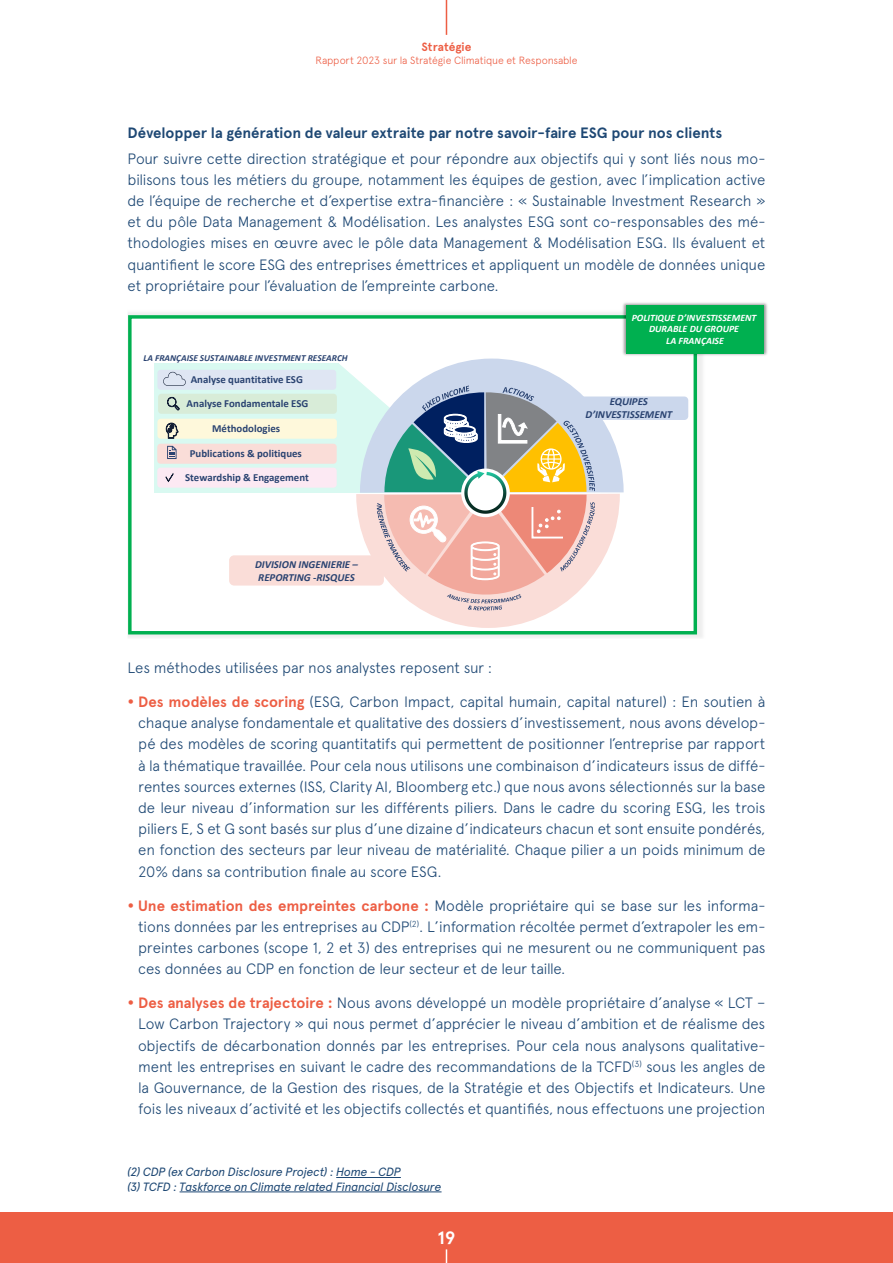
<style>
.page{position:relative;width:893px;height:1263px;background:#fff}
.page>*{position:absolute;margin:0;border:0;box-sizing:border-box;transform-origin:0 0}
.t1{font:700 18px "Apercu";color:#fff}
.t2{font:300 15px/21.1px "Apercu";letter-spacing:-.015em;color:#1e4874;text-align:justify}
.t3{font:700 15px "Apercu";letter-spacing:-.005em;color:#1e4874}
.t4{font:italic 12px "Apercu";letter-spacing:-.03em;color:#1e4874}
.t5{font:700 12px "Apercu";letter-spacing:.005em;color:#ed5e44}
.t6{font:700 10.8px "Calibri";color:#2a4371}
.t7{font:italic 700 10.8px/12.9px "Calibri";color:#2a4371;text-align:center}
.t8{font:300 10.5px "Apercu";letter-spacing:-.015em;color:#ed5e44}
.t9{font:italic 700 9.75px/11.7px "Calibri";color:#fff;text-align:center}
.t10{font:italic 700 9.3px "Calibri";letter-spacing:.005em;color:#2a4371}
.s1{color:#ed5e44}
.s2{font-weight:700;color:#ed5e44}
</style>
<div class="page">
<div style="left:0;top:1212px;width:893px;height:51px;background:#ed5e44"></div>
<svg style="left:446px;top:1249px;width:1px;height:14px"></svg>
<hr style="left:446px;top:0;width:1px;height:35px;background:#ed5e44">
<img style="left:128px;top:312px;width:575px;height:326px">
<div style="left:130px;top:317px;width:565px;height:316px;background:#fff"></div>
<div style="left:128px;top:315px;width:569px;height:319px;border:3px solid #00b050"></div>
<div style="left:154px;top:363px;width:185px;height:130px;background:#d9f9f1"></div>
<img style="left:621px;top:302px;width:147px;height:56px">
<div style="left:626px;top:305px;width:138px;height:48px;background:#00b050"></div>
<div style="left:157px;top:370px;width:179px;height:20px;background:#dfe6f3;border-radius:3px"></div>
<svg style="left:163px;top:371px;width:23px;height:15px"></svg>
<div style="left:158px;top:394px;width:179px;height:20px;background:#d8ecd8;border-radius:3px"></div>
<svg style="left:167px;top:397px;width:12px;height:13px"></svg>
<div style="left:157px;top:419px;width:180px;height:20px;background:#fef8db;border-radius:3px"></div>
<svg style="left:166px;top:423px;width:12px;height:15px"></svg>
<div style="left:157px;top:444px;width:180px;height:20px;background:#faddd8;border-radius:3px"></div>
<svg style="left:167px;top:446px;width:10px;height:13px"></svg>
<div style="left:157px;top:468px;width:180px;height:20px;background:#fce9f3;border-radius:3px"></div>
<svg style="left:166px;top:473px;width:7px;height:9px"></svg>
<div style="left:569px;top:396px;width:119px;height:24px;background:#cbd7ec;border-radius:4px"></div>
<div style="left:229px;top:555px;width:155px;height:30px;background:#faddd8;border-radius:5px"></div>
<svg style="left:338px;top:358px;width:286px;height:270px"></svg>
<hr style="left:336px;top:1177px;width:65px;height:1px;background:#1e4874">
<hr style="left:180px;top:1191px;width:262px;height:1px;background:#1e4874">
<p class="t5" style="left:421px;top:40px;width:52px">Stratégie</p>
<p class="t8" style="left:315px;top:54px;width:263px">Rapport 2023 sur la Stratégie Climatique et Responsable</p>
<p class="t3" style="left:128px;top:124px;width:596px">Développer la génération de valeur extraite par notre savoir-faire ESG pour nos clients</p>
<p class="t2" style="left:128px;top:148px;width:639px">Pour suivre cette direction stratégique et pour répondre aux objectifs qui y sont liés nous mo&shy;bilisons tous les métiers du groupe, notamment les équipes de gestion, avec l’implication active de l’équipe de recherche et d’expertise extra-financière : « Sustainable Investment Research » et du pôle Data Management &amp; Modélisation. Les analystes ESG sont co-responsables des mé&shy;thodologies mises en œuvre avec le pôle data Management &amp; Modélisation ESG. Ils évaluent et quantifient le score ESG des entreprises émettrices et appliquent un modèle de données unique et propriétaire pour l’évaluation de l’empreinte carbone.</p>
<p class="t10" style="left:143px;top:351px;width:206px">LA FRANÇAISE SUSTAINABLE INVESTMENT RESEARCH</p>
<p class="t6" style="left:191px;top:372px;width:114px">Analyse quantitative ESG</p>
<p class="t6" style="left:187px;top:396px;width:123px">Analyse Fondamentale ESG</p>
<p class="t6" style="left:212px;top:421px;width:69px">Méthodologies</p>
<p class="t6" style="left:190px;top:446px;width:114px">Publications &amp; politiques</p>
<p class="t6" style="left:185px;top:470px;width:125px">Stewardship &amp; Engagement</p>
<p class="t7" style="left:255px;top:557px;width:104px;text-align:left">DIVISION INGENIERIE –<br>REPORTING -RISQUES</p>
<p class="t9" style="left:632px;top:311px;width:126px">POLITIQUE D’INVESTISSEMENT<br>DURABLE DU GROUPE<br>LA FRANÇAISE</p>
<p class="t7" style="left:585px;top:395px;width:88px">EQUIPES<br>D’INVESTISSEMENT</p>
<p class="t2" style="left:128px;top:657px;width:366px">Les méthodes utilisées par nos analystes reposent sur :</p>
<p class="t2" style="left:138px;top:691px;width:629px;text-indent:-11px"><span class="s1">•</span> <span class="s2">Des modèles de scoring</span> (ESG, Carbon Impact, capital humain, capital naturel) : En soutien à chaque analyse fondamentale et qualitative des dossiers d’investissement, nous avons dévelop&shy;pé des modèles de scoring quantitatifs qui permettent de positionner l’entreprise par rapport à la thématique travaillée. Pour cela nous utilisons une combinaison d’indicateurs issus de diffé&shy;rentes sources externes (ISS, Clarity AI, Bloomberg etc.) que nous avons sélectionnés sur la base de leur niveau d’information sur les différents piliers. Dans le cadre du scoring ESG, les trois piliers E, S et G sont basés sur plus d’une dizaine d’indicateurs chacun et sont ensuite pondérés, en fonction des secteurs par leur niveau de matérialité. Chaque pilier a un poids minimum de 20% dans sa contribution finale au score ESG.</p>
<p class="t2" style="left:138px;top:894px;width:629px;text-indent:-11px"><span class="s1">•</span> <span class="s2">Une estimation des empreintes carbone :</span> Modèle propriétaire qui se base sur les informa&shy;tions données par les entreprises au CDP<sup>(2)</sup>. L’information récoltée permet d’extrapoler les em&shy;preintes carbones (scope 1, 2 et 3) des entreprises qui ne mesurent ou ne communiquent pas ces données au CDP en fonction de leur secteur et de leur taille.</p>
<p class="t2" style="left:138px;top:992px;width:629px;text-indent:-11px"><span class="s1">•</span> <span class="s2">Des analyses de trajectoire :</span> Nous avons développé un modèle propriétaire d’analyse « LCT – Low Carbon Trajectory » qui nous permet d’apprécier le niveau d’ambition et de réalisme des objectifs de décarbonation donnés par les entreprises. Pour cela nous analysons qualitative&shy;ment les entreprises en suivant le cadre des recommandations de la TCFD<sup>(3)</sup> sous les angles de la Gouvernance, de la Gestion des risques, de la Stratégie et des Objectifs et Indicateurs. Une fois les niveaux d’activité et les objectifs collectés et quantifiés, nous effectuons une projection</p>
<p class="t4" style="left:128px;top:1165px;width:275px">(2) CDP (ex Carbon Disclosure Project) : Home - CDP</p>
<p class="t4" style="left:128px;top:1179px;width:315px">(3) TCFD : Taskforce on Climate related Financial Disclosure</p>
<p class="t1" style="left:438px;top:1227px;width:19px">19</p>
</div>
